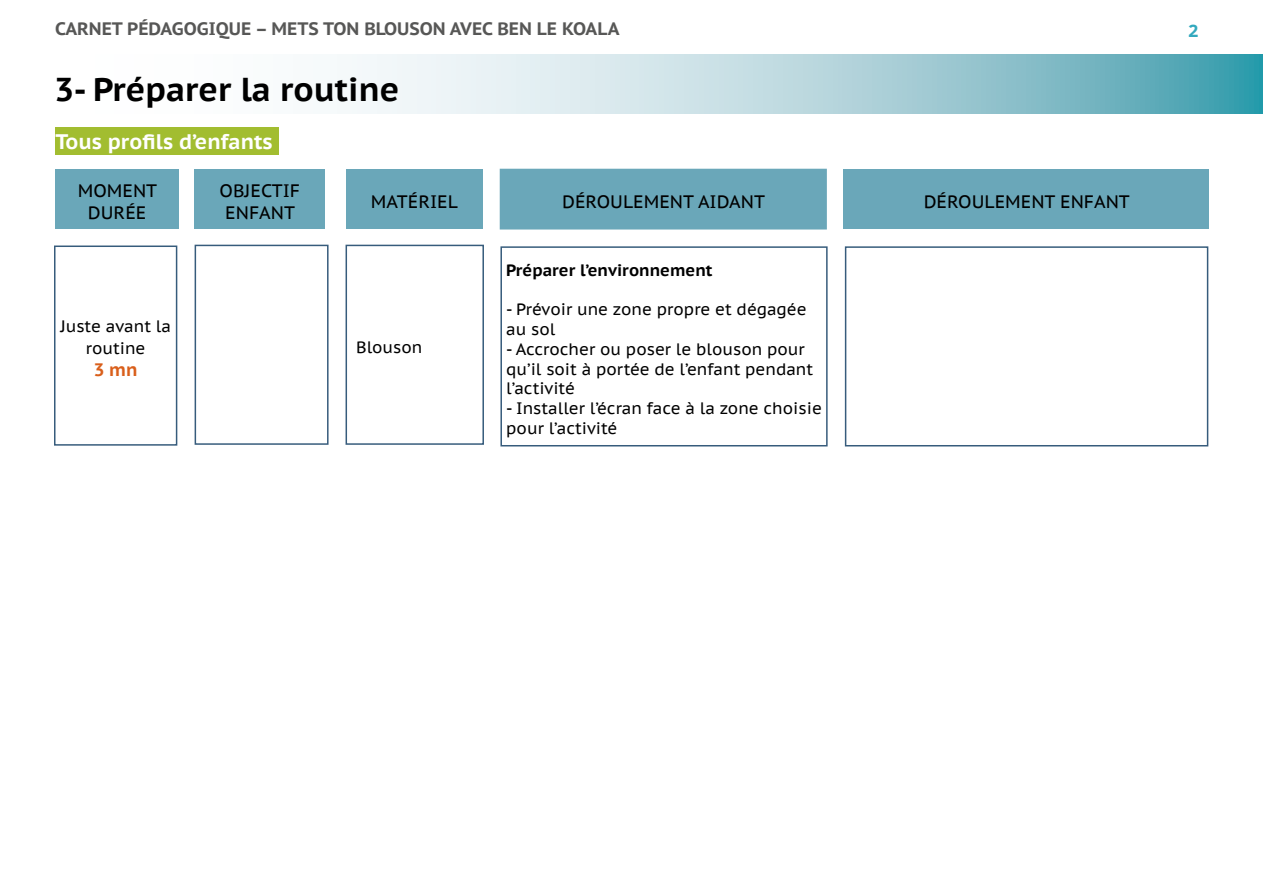
<style>
.page{position:relative;width:1263px;height:893px;background:#fff}
.page>*{position:absolute;margin:0;border:0;box-sizing:border-box;transform-origin:0 0}
.t1{font:700 33px "PT Sans Caption";color:#000}
.t2{font:700 21px "PT Sans Caption";color:#fff}
.t3{font:18px/21.6px "PT Sans Caption";color:#000;text-align:center}
.t4{font:700 18px "PT Sans Caption";color:#575756}
.t5{font:700 18px "PT Sans Caption";color:#d95f1b}
.t6{font:700 18px "Clear Sans";color:#33a9be}
.t7{font:16.5px/19.8px "PT Sans Caption";color:#000}
.t8{font:700 16.5px "PT Sans Caption";color:#000}
</style>
<div class="page">
<div style="left:56px;top:128px;width:223px;height:27px;background:#a2bd30"></div>
<div style="left:56px;top:169px;width:123px;height:60px;background:#6aa7b9"></div>
<div style="left:54px;top:245px;width:123px;height:201px;border:2px solid #375c7c"></div>
<div style="left:195px;top:169px;width:130px;height:60px;background:#6aa7b9"></div>
<div style="left:195px;top:245px;width:134px;height:200px;background:#fff;border:2px solid #375c7c"></div>
<div style="left:346px;top:169px;width:136px;height:60px;background:#6aa7b9"></div>
<div style="left:346px;top:245px;width:138px;height:200px;border:2px solid #375c7c"></div>
<div style="left:500px;top:169px;width:326px;height:60px;background:#6aa7b9"></div>
<div style="left:500px;top:169px;width:327px;height:61px;border:2px solid #6aa7b9"></div>
<div style="left:500px;top:246px;width:328px;height:200px;border:2px solid #375c7c"></div>
<div style="left:844px;top:169px;width:365px;height:60px;background:#6aa7b9"></div>
<div style="left:845px;top:246px;width:363px;height:200px;background:#fff;border:2px solid #375c7c"></div>
<svg style="left:352px;top:54px;width:911px;height:60px;background:#add2da"></svg>
<p class="t4" style="left:55px;top:17px;width:566px">CARNET PÉDAGOGIQUE – METS TON BLOUSON AVEC BEN LE KOALA</p>
<h1 class="t1" style="left:54px;top:67px;width:346px">3- Préparer la routine</h1>
<p class="t2" style="left:56px;top:128px;width:219px">Tous profils d’enfants</p>
<p class="t3" style="left:78px;top:180px;width:81px">MOMENT<br>DURÉE</p>
<p class="t3" style="left:220px;top:180px;width:82px">OBJECTIF<br>ENFANT</p>
<p class="t3" style="left:371px;top:191px;width:89px">MATÉRIEL</p>
<p class="t7" style="left:60px;top:315px;width:112px;line-height:21.6px;text-align:center">Juste avant la routine</p>
<p class="t5" style="left:94px;top:357px;width:46px">3 mn</p>
<p class="t7" style="left:356px;top:337px;width:68px">Blouson</p>
<p class="t3" style="left:562px;top:191px;width:204px">DÉROULEMENT AIDANT</p>
<p class="t8" style="left:506px;top:259px;width:208px">Préparer l’environnement</p>
<p class="t7" style="left:506px;top:299px;width:302px">- Prévoir une zone propre et dégagée au sol</p>
<p class="t7" style="left:506px;top:339px;width:308px">- Accrocher ou poser le blouson pour qu’il soit à portée de l’enfant pendant l’activité</p>
<p class="t7" style="left:506px;top:398px;width:317px">- Installer l’écran face à la zone choisie pour l’activité</p>
<p class="t6" style="left:1188px;top:18px;width:12px">2</p>
<p class="t3" style="left:924px;top:191px;width:208px">DÉROULEMENT ENFANT</p>
</div>
